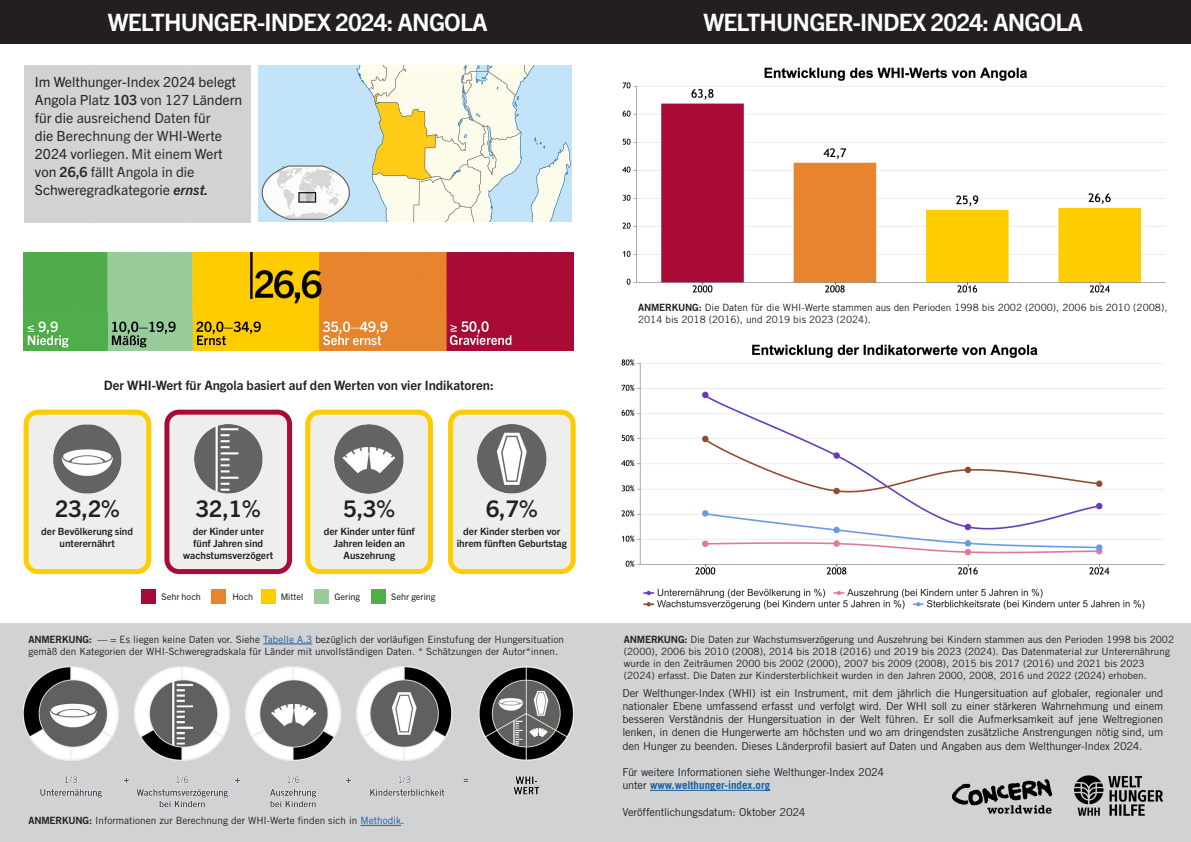
<style>
.page{position:relative;width:1191px;height:842px;background:#fff}
.page>*{position:absolute;margin:0;border:0;box-sizing:border-box;transform-origin:0 0}
.t1{font:700 24px "Trade Gothic Next LT Pro";letter-spacing:-.035em;color:#fff}
.t2{font:700 23px "Trade Gothic Next LT Pro";color:#231f20}
.t3{font:14px/18px "Trade Gothic Next LT Pro";color:#231f20}
.t4{font:700 13px "Trade Gothic Next LT Pro";color:#231f20}
.t5{font:11px/13.2px "Trade Gothic LT Std";letter-spacing:-.015em;color:#231f20;text-align:justify}
.t6{font:10px/12px "Trade Gothic LT Std";color:#231f20}
.t7{font:700 10px/12px "Trade Gothic Next LT Pro";color:#231f20;text-align:center}
.t8{font:9px "Trade Gothic Next LT Pro";color:#231f20}
.s1{font-weight:700}
.s2{font-weight:700;font-style:italic}
.s3{font-family:"Trade Gothic LT Std Bd 2"}
.s4{color:#175d9e}
.s5{font-weight:700;color:#175d9e}
</style>
<div class="page">
<div style="left:0;top:0;width:1191px;height:44px;background:#231f20"></div>
<div style="left:0;top:624px;width:1191px;height:218px;background:#d1d2d4"></div>
<hr style="left:650px;top:790px;width:120px;height:1px;background:#175d9e">
<img style="left:952px;top:779px;width:101px;height:35px">
<img style="left:1074px;top:775px;width:88px;height:41px">
<hr style="left:360px;top:825px;width:41px;height:1px;background:#175d9e">
<img style="left:24px;top:666px;width:550px;height:140px">
<hr style="left:263px;top:644px;width:49px;height:1px;background:#175d9e">
<div style="left:141px;top:590px;width:15px;height:14px;background:#a80c36"></div>
<div style="left:211px;top:590px;width:14px;height:14px;background:#e7842d"></div>
<div style="left:261px;top:590px;width:14px;height:14px;background:#fc0"></div>
<div style="left:314px;top:590px;width:14px;height:14px;background:#9c9"></div>
<div style="left:372px;top:590px;width:14px;height:14px;background:#4fad4a"></div>
<img style="left:622px;top:67px;width:544px;height:226px">
<img style="left:621px;top:344px;width:544px;height:266px">
<img style="left:24px;top:312px;width:550px;height:39px">
<div style="left:26px;top:412px;width:123px;height:160px;background:#eeefed;border-radius:12px"></div>
<img style="left:53px;top:425px;width:69px;height:68px">
<div style="left:167px;top:412px;width:122px;height:160px;background:#eeefed;border-radius:12px"></div>
<img style="left:194px;top:425px;width:68px;height:68px">
<div style="left:308px;top:412px;width:122px;height:160px;background:#eeefed;border-radius:12px"></div>
<img style="left:335px;top:425px;width:68px;height:68px">
<div style="left:450px;top:412px;width:123px;height:160px;background:#eeefed;border-radius:12px"></div>
<img style="left:477px;top:425px;width:69px;height:68px">
<img style="left:24px;top:252px;width:550px;height:60px">
<img style="left:259px;top:65px;width:313px;height:157px">
<div style="left:24px;top:65px;width:226px;height:158px;background:#d1d2d4"></div>
<div style="left:24px;top:410px;width:127px;height:164px;border:5px solid #fc0;border-radius:12px"></div>
<div style="left:164px;top:410px;width:128px;height:164px;border:5px solid #a80c36;border-radius:12px"></div>
<div style="left:305px;top:410px;width:128px;height:164px;border:5px solid #fc0;border-radius:12px"></div>
<div style="left:448px;top:410px;width:127px;height:164px;border:5px solid #fc0;border-radius:12px"></div>
<h1 class="t1" style="left:108px;top:6px;width:381px">WELTHUNGER-INDEX 2024: ANGOLA</h1>
<h3 class="t3" style="left:35px;top:72px;width:209px">Im Welthunger-Index 2024 belegt<br>Angola Platz <span class="s1">103</span> von 127 Ländern für die ausreichend Daten für<br>die Berechnung der WHI-Werte<br>2024 vorliegen. Mit einem Wert von <span class="s1">26,6</span> fällt Angola in die<br>Schweregradkategorie <span class="s2">ernst.</span></h3>
<h3 class="t4" style="left:104px;top:376px;width:391px">Der WHI-Wert für Angola basiert auf den Werten von vier Indikatoren:</h3>
<h2 class="t2" style="left:55px;top:492px;width:66px">23,2%</h2>
<h2 class="t2" style="left:196px;top:492px;width:66px">32,1%</h2>
<h2 class="t2" style="left:343px;top:492px;width:53px">5,3%</h2>
<h2 class="t2" style="left:486px;top:492px;width:53px">6,7%</h2>
<p class="t7" style="left:41px;top:525px;width:93px">der Bevölkerung sind unterernährt</p>
<p class="t7" style="left:183px;top:525px;width:91px">der Kinder unter fünf Jahren sind wachstumsverzögert</p>
<p class="t7" style="left:324px;top:525px;width:93px">der Kinder unter fünf<br>Jahren leiden an<br>Auszehrung</p>
<p class="t7" style="left:457px;top:525px;width:112px">der Kinder sterben vor ihrem fünften Geburtstag</p>
<p class="t8" style="left:162px;top:591px;width:41px">Sehr hoch</p>
<p class="t8" style="left:232px;top:591px;width:22px">Hoch</p>
<p class="t8" style="left:281px;top:591px;width:24px">Mittel</p>
<p class="t8" style="left:334px;top:591px;width:27px">Gering</p>
<p class="t8" style="left:391px;top:591px;width:46px">Sehr gering</p>
<h1 class="t1" style="left:703px;top:6px;width:381px">WELTHUNGER-INDEX 2024: ANGOLA</h1>
<p class="t6" style="left:638px;top:302px;width:531px"><span class="s3">ANMERKUNG:</span> Die Daten für die WHI-Werte stammen aus den Perioden 1998 bis 2002 (2000), 2006 bis 2010 (2008),<br>2014 bis 2018 (2016), und 2019 bis 2023 (2024).</p>
<p class="t6" style="left:28px;top:633px;width:537px"><span class="s3">ANMERKUNG</span><span class="s1">:</span> — = Es liegen keine Daten vor. Siehe <span class="s4">Tabelle A.3</span> bezüglich der vorläufigen Einstufung der Hungersituation gemäß den Kategorien der WHI-Schweregradskala für Länder mit unvollständigen Daten. * Schätzungen der Autor*innen.</p>
<p class="t6" style="left:624px;top:633px;width:552px"><span class="s3">ANMERKUNG:</span> Die Daten zur Wachstumsverzögerung und Auszehrung bei Kindern stammen aus den Perioden 1998 bis 2002 (2000), 2006 bis 2010 (2008), 2014 bis 2018 (2016) und 2019 bis 2023 (2024). Das Datenmaterial zur Unterernährung wurde in den Zeiträumen 2000 bis 2002 (2000), 2007 bis 2009 (2008), 2015 bis 2017 (2016) und 2021 bis 2023 (2024) erfasst. Die Daten zur Kindersterblichkeit wurden in den Jahren 2000, 2008, 2016 und 2022 (2024) erhoben.</p>
<p class="t6" style="left:28px;top:815px;width:377px"><span class="s3">ANMERKUNG:</span> Informationen zur Berechnung der WHI-Werte finden sich in <span class="s4">Methodik</span>.</p>
<p class="t5" style="left:622px;top:686px;width:542px">Der Welthunger-Index (WHI) ist ein Instrument, mit dem jährlich die Hungersituation auf globaler, regionaler und nationaler Ebene umfassend erfasst und verfolgt wird. Der WHI soll zu einer stärkeren Wahrnehmung und einem besseren Verständnis der Hungersituation in der Welt führen. Er soll die Aufmerksamkeit auf jene Weltregionen lenken, in denen die Hungerwerte am höchsten und wo am dringendsten zusätzliche Anstrengungen nötig sind, um den Hunger zu beenden. Dieses Länderprofil basiert auf Daten und Angaben aus dem Welthunger-Index 2024.</p>
<p class="t5" style="left:622px;top:765px;width:263px">Für weitere Informationen siehe Welthunger-Index 2024 unter <span class="s5">www.welthunger-index.org</span></p>
<p class="t5" style="left:622px;top:805px;width:185px">Veröffentlichungsdatum: Oktober 2024</p>
</div>
